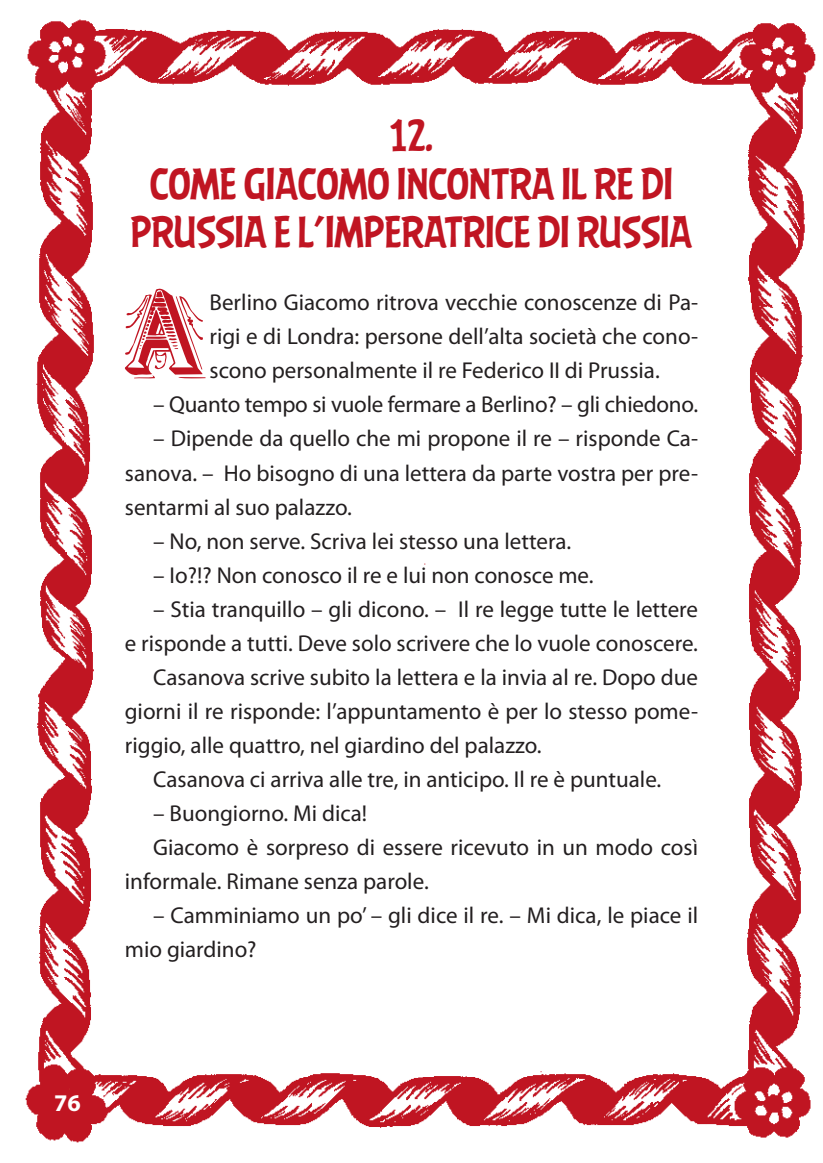
<style>
.page{position:relative;width:823px;height:1163px;background:#fff}
.page>*{position:absolute;margin:0;border:0;box-sizing:border-box;transform-origin:0 0}
.t1{font:112px "Wooden Ship Decorated";color:#c01522}
.t2{font:40px/48px "AB Flock Headline";letter-spacing:-.02em;color:#c01522;text-align:center}
.t3{font:700 24px "Myriad Pro";color:#fff}
.t4{font:23px/34px "Myriad Pro";color:#231f20;text-align:justify}
</style>
<div class="page">
<img style="left:25px;top:19px;width:791px;height:1124px">
<h2 class="t2" style="left:130px;top:113px;width:563px">12.<br>COME GIACOMO INCONTRA IL RE DI<br>PRUSSIA E L’IMPERATRICE DI RUSSIA</h2>
<h1 class="t1" style="left:121px;top:271px;width:90px">A</h1>
<p class="t4" style="left:209px;top:285px;width:490px">Berlino Giacomo ritrova vecchie conoscenze di Pa&shy;rigi e di Londra: persone dell’alta società che cono&shy;scono personalmente il re Federico II di Prussia.</p>
<p class="t4" style="left:153px;top:387px;width:546px">– Quanto tempo si vuole fermare a Berlino? – gli chiedono.</p>
<p class="t4" style="left:125px;top:421px;width:574px;text-indent:28px">– Dipende da quello che mi propone il re – risponde Ca&shy;sanova. – Ho bisogno di una lettera da parte vostra per pre&shy;sentarmi al suo palazzo.</p>
<p class="t4" style="left:153px;top:523px;width:419px">– No, non serve. Scriva lei stesso una lettera.</p>
<p class="t4" style="left:153px;top:557px;width:441px">– Io?!? Non conosco il re e lui non conosce me.</p>
<p class="t4" style="left:153px;top:591px;width:546px">– Stia tranquillo – gli dicono. – Il re legge tutte le lettere</p>
<p class="t4" style="left:125px;top:625px;width:574px">e risponde a tutti. Deve solo scrivere che lo vuole conoscere.</p>
<p class="t4" style="left:153px;top:659px;width:546px">Casanova scrive subito la lettera e la invia al re. Dopo due</p>
<p class="t4" style="left:125px;top:693px;width:574px">giorni il re risponde: l’appuntamento è per lo stesso pome-</p>
<p class="t4" style="left:125px;top:727px;width:418px">riggio, alle quattro, nel giardino del palazzo.</p>
<p class="t4" style="left:153px;top:761px;width:509px">Casanova ci arriva alle tre, in anticipo. Il re è puntuale.</p>
<p class="t4" style="left:153px;top:795px;width:215px">– Buongiorno. Mi dica!</p>
<p class="t4" style="left:153px;top:829px;width:546px">Giacomo è sorpreso di essere ricevuto in un modo così</p>
<p class="t4" style="left:125px;top:863px;width:305px">informale. Rimane senza parole.</p>
<p class="t4" style="left:125px;top:897px;width:574px;text-indent:28px">– Camminiamo un po’ – gli dice il re. – Mi dica, le piace il mio giardino?</p>
<p class="t3" style="left:54px;top:1086px;width:28px">76</p>
</div>
